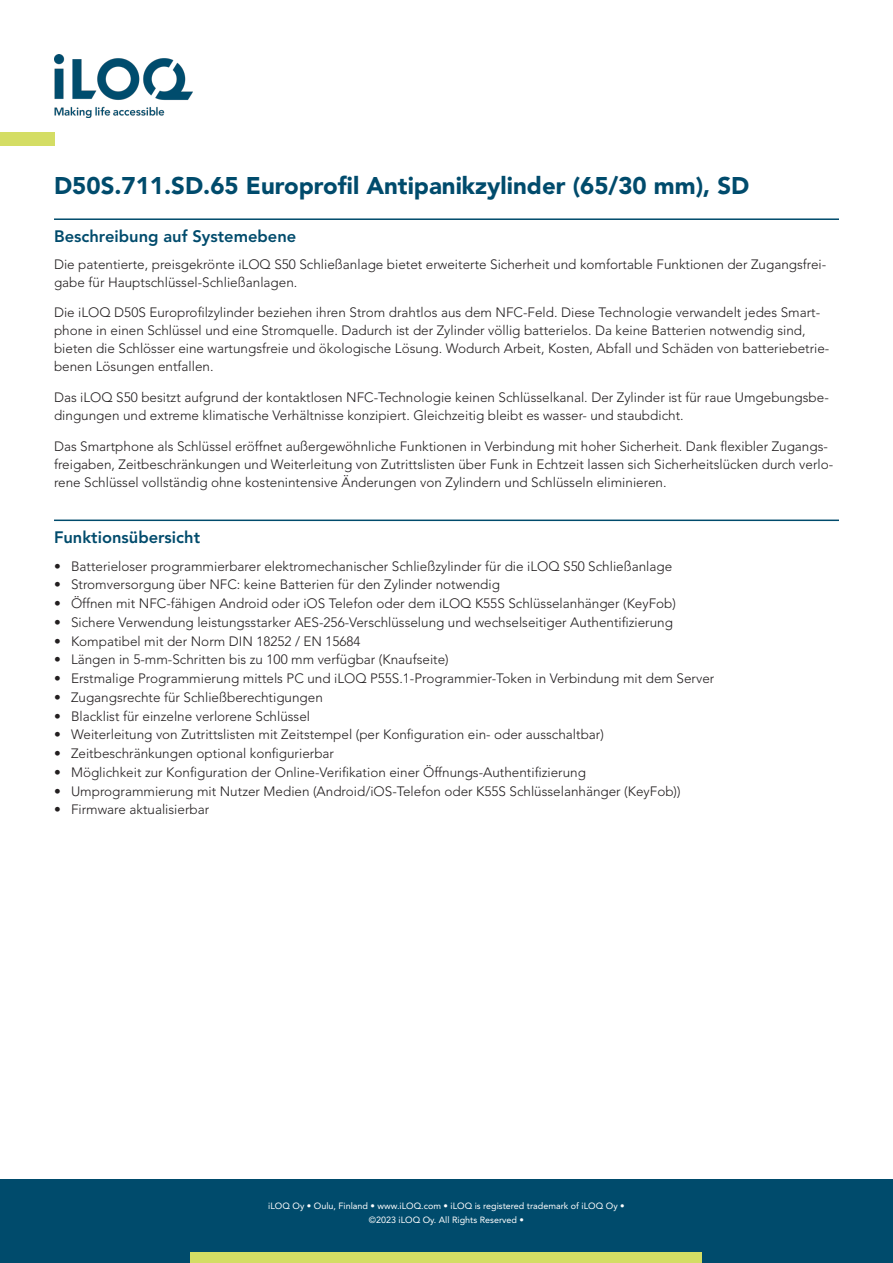
<style>
.page{position:relative;width:893px;height:1263px;background:#fff}
.page>*{position:absolute;margin:0;border:0;box-sizing:border-box;transform-origin:0 0}
.Tuotenimi{font:900 24px "Avenir LT Std";color:#004b6c}
.Otsikko{font:800 16.5px "Avenir LT Std";color:#004b6c}
.de_DE{font:300 13.5px/18px "Avenir LT Std";color:#231f20}
.t1{font:9px/13.5px "Avenir LT Std";color:#fff;text-align:center}
</style>
<div class="page">
<div style="left:0;top:1179px;width:893px;height:84px;background:#004b6c"></div>
<div style="left:191px;top:1252px;width:511px;height:11px;background:#d4dd64"></div>
<img style="left:54px;top:54px;width:139px;height:64px">
<div style="left:0;top:133px;width:54px;height:13px;background:#d4dd64"></div>
<hr style="left:54px;top:218px;width:785px;height:2px;background:#004b6c">
<hr style="left:54px;top:519px;width:785px;height:2px;background:#004b6c">
<p class="Tuotenimi" style="left:54px;top:171px;width:697px">D50S.711.SD.65 Europrofil Antipanikzylinder (65/30 mm), SD</p>
<p class="Otsikko" style="left:54px;top:227px;width:244px">Beschreibung auf Systemebene</p>
<p class="de_DE" style="left:54px;top:255px;width:774px">Die patentierte, preisgekrönte iLOQ S50 Schließanlage bietet erweiterte Sicherheit und komfortable Funktionen der Zugangsfrei&shy;gabe für Hauptschlüssel-Schließanlagen.</p>
<p class="de_DE" style="left:54px;top:304px;width:777px">Die iLOQ D50S Europrofilzylinder beziehen ihren Strom drahtlos aus dem NFC-Feld. Diese Technologie verwandelt jedes Smart&shy;phone in einen Schlüssel und eine Stromquelle. Dadurch ist der Zylinder völlig batterielos. Da keine Batterien notwendig sind, bieten die Schlösser eine wartungsfreie und ökologische Lösung. Wodurch Arbeit, Kosten, Abfall und Schäden von batteriebetrie&shy;benen Lösungen entfallen.</p>
<p class="de_DE" style="left:54px;top:389px;width:776px">Das iLOQ S50 besitzt aufgrund der kontaktlosen NFC-Technologie keinen Schlüsselkanal. Der Zylinder ist für raue Umgebungsbe&shy;dingungen und extreme klimatische Verhältnisse konzipiert. Gleichzeitig bleibt es wasser- und staubdicht.</p>
<p class="de_DE" style="left:54px;top:437px;width:781px">Das Smartphone als Schlüssel eröffnet außergewöhnliche Funktionen in Verbindung mit hoher Sicherheit. Dank flexibler Zugangs&shy;freigaben, Zeitbeschränkungen und Weiterleitung von Zutrittslisten über Funk in Echtzeit lassen sich Sicherheitslücken durch verlo&shy;rene Schlüssel vollständig ohne kostenintensive Änderungen von Zylindern und Schlüsseln eliminieren.</p>
<p class="Otsikko" style="left:54px;top:528px;width:148px">Funktionsübersicht</p>
<p class="de_DE" style="left:54px;top:557px;width:620px">• Batterieloser programmierbarer elektromechanischer Schließzylinder für die iLOQ S50 Schließanlage</p>
<p class="de_DE" style="left:54px;top:576px;width:447px">• Stromversorgung über NFC: keine Batterien für den Zylinder notwendig</p>
<p class="de_DE" style="left:54px;top:594px;width:623px">• Öffnen mit NFC-fähigen Android oder iOS Telefon oder dem iLOQ K55S Schlüsselanhänger (KeyFob)</p>
<p class="de_DE" style="left:54px;top:613px;width:620px">• Sichere Verwendung leistungsstarker AES-256-Verschlüsselung und wechselseitiger Authentifizierung</p>
<p class="de_DE" style="left:54px;top:632px;width:308px">• Kompatibel mit der Norm DIN 18252 / EN 15684</p>
<p class="de_DE" style="left:54px;top:651px;width:396px">• Längen in 5-mm-Schritten bis zu 100 mm verfügbar (Knaufseite)</p>
<p class="de_DE" style="left:54px;top:669px;width:662px">• Erstmalige Programmierung mittels PC und iLOQ P55S.1-Programmier-Token in Verbindung mit dem Server</p>
<p class="de_DE" style="left:54px;top:688px;width:270px">• Zugangsrechte für Schließberechtigungen</p>
<p class="de_DE" style="left:54px;top:707px;width:258px">• Blacklist für einzelne verlorene Schlüssel</p>
<p class="de_DE" style="left:54px;top:726px;width:551px">• Weiterleitung von Zutrittslisten mit Zeitstempel (per Konfiguration ein- oder ausschaltbar)</p>
<p class="de_DE" style="left:54px;top:744px;width:282px">• Zeitbeschränkungen optional konfigurierbar</p>
<p class="de_DE" style="left:54px;top:763px;width:533px">• Möglichkeit zur Konfiguration der Online-Verifikation einer Öffnungs-Authentifizierung</p>
<p class="de_DE" style="left:54px;top:782px;width:628px">• Umprogrammierung mit Nutzer Medien (Android/iOS-Telefon oder K55S Schlüsselanhänger (KeyFob))</p>
<p class="de_DE" style="left:54px;top:801px;width:157px">• Firmware aktualisierbar</p>
<p class="t1" style="left:268px;top:1199px;width:358px">iLOQ Oy • Oulu, Finland • www.iLOQ.com • iLOQ is registered trademark of iLOQ Oy • ©2023 iLOQ Oy. All Rights Reserved •</p>
</div>
